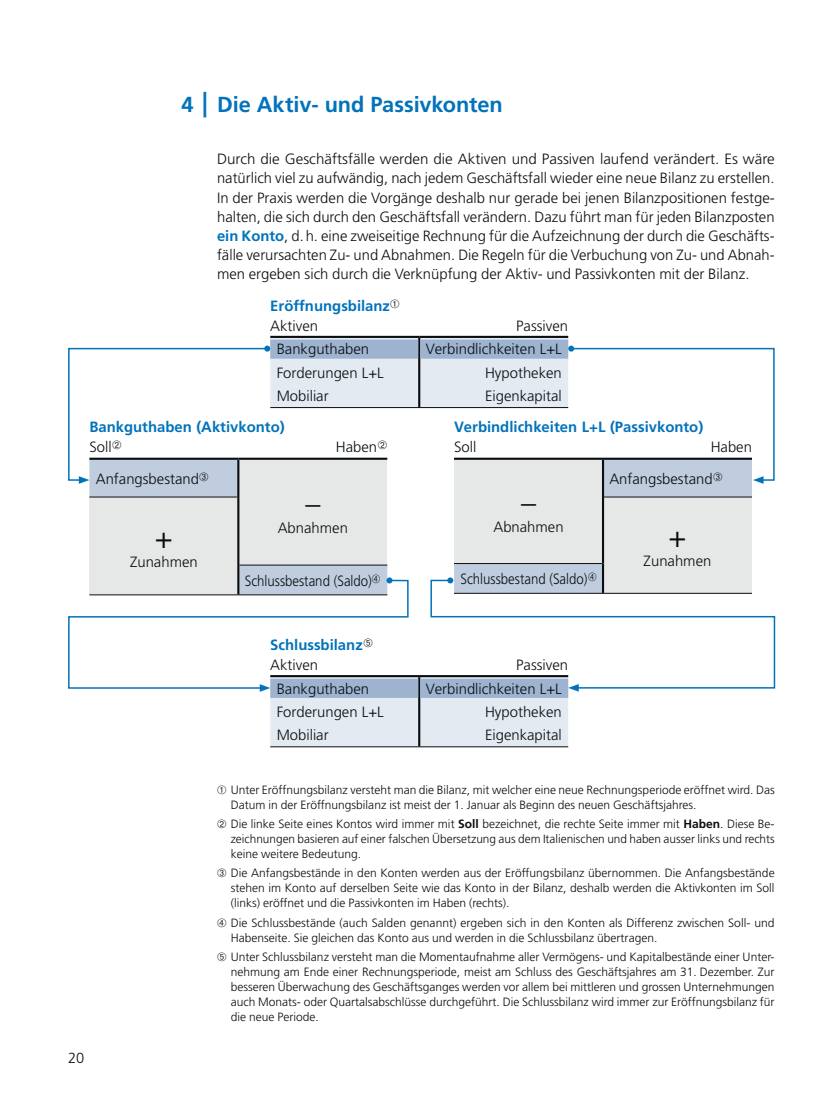
<style>
.page{position:relative;width:830px;height:1106px;background:#fff}
.page>*{position:absolute;margin:0;border:0;box-sizing:border-box;transform-origin:0 0}
.t1{font:300 30px "Frutiger";color:#0b0e10}
.t2{font:700 21.75px "Frutiger";color:#0273bb}
.t3{font:300 14.85px/23.4px "Frutiger";color:#0b0e10;text-align:justify}
.t4{font:700 14.85px "Frutiger";color:#0273bb}
.t5{font:300 14.85px "Frutiger";color:#0b0e10;scale:.89 1}
.t6{font:300 14.7px "Frutiger";color:#0b0e10}
.t7{font:300 12px/15px "Frutiger";color:#0b0e10;text-align:justify}
.s1{font-size:25.5px}
.s2{font-weight:700;color:#0273bb}
.s3{font-weight:700}
</style>
<div class="page">
<hr style="left:270px;top:336px;width:149px;height:2px;background:#0b0e10">
<hr style="left:419px;top:336px;width:149px;height:2px;background:#0b0e10">
<hr style="left:270px;top:746px;width:298px;height:1px;background:#0b0e10">
<hr style="left:270px;top:675px;width:298px;height:2px;background:#0b0e10">
<div style="left:89px;top:484px;width:298px;height:95px;background:#bfcddf"></div>
<div style="left:238px;top:459px;width:149px;height:106px;background:#e6e8e7"></div>
<div style="left:89px;top:497px;width:149px;height:98px;background:#e6e8e7"></div>
<hr style="left:89px;top:496px;width:148px;height:1px;background:#0b0e10">
<hr style="left:239px;top:564px;width:148px;height:1px;background:#0b0e10">
<hr style="left:237px;top:460px;width:2px;height:37px;background:#0b0e10">
<hr style="left:237px;top:497px;width:2px;height:68px;background:#0b0e10">
<hr style="left:237px;top:565px;width:2px;height:29px;background:#0b0e10">
<svg style="left:454px;top:484px;width:297px;height:95px;fill:#e6e8e7"></svg>
<div style="left:602px;top:497px;width:149px;height:96px;background:#e6e8e7"></div>
<hr style="left:454px;top:563px;width:147px;height:1px;background:#0b0e10">
<hr style="left:603px;top:496px;width:148px;height:1px;background:#0b0e10">
<hr style="left:601px;top:460px;width:2px;height:37px;background:#0b0e10">
<hr style="left:601px;top:497px;width:2px;height:66px;background:#0b0e10">
<hr style="left:601px;top:563px;width:2px;height:30px;background:#0b0e10">
<svg style="left:68px;top:579px;width:341px;height:110px"></svg>
<svg style="left:386px;top:577px;width:6px;height:6px"></svg>
<svg style="left:429px;top:579px;width:346px;height:110px"></svg>
<svg style="left:447px;top:577px;width:6px;height:6px"></svg>
<svg style="left:259px;top:676px;width:319px;height:70px"></svg>
<svg style="left:363px;top:638px;width:9px;height:9px"></svg>
<svg style="left:372px;top:574px;width:8px;height:8px"></svg>
<svg style="left:68px;top:337px;width:707px;height:147px"></svg>
<svg style="left:588px;top:572px;width:8px;height:9px"></svg>
<h2 class="t2" style="left:181px;top:96px;width:323px">4 <span class="s1">|</span> Die Aktiv- und Passivkonten</h2>
<p class="t3" style="left:217px;top:151px;width:559px;line-height:19.2px">Durch die Geschäftsfälle werden die Aktiven und Passiven laufend verändert. Es wäre natürlich viel zu aufwändig, nach jedem Geschäftsfall wieder eine neue Bilanz zu erstellen.<br>In der Praxis werden die Vorgänge deshalb nur gerade bei jenen Bilanzpositionen festge&shy;halten, die sich durch den Geschäftsfall verändern. Dazu führt man für jeden Bilanzposten <span class="s2">ein Konto</span>, d. h. eine zweiseitige Rechnung für die Aufzeichnung der durch die Geschäfts&shy;fälle verursachten Zu- und Abnahmen. Die Regeln für die Verbuchung von Zu- und Abnah&shy;men ergeben sich durch die Ver knüpfung der Aktiv- und Passivkonten mit der Bilanz.</p>
<p class="t4" style="left:270px;top:299px;width:121px">Eröffnungsbilanz</p>
<p class="t3" style="left:270px;top:315px;width:49px">Aktiven</p>
<p class="t3" style="left:516px;top:315px;width:53px">Passiven</p>
<p class="t3" style="left:276px;top:339px;width:109px;text-align:left">Bankguthaben<br>Forderungen L+L<br>Mobiliar</p>
<p class="t3" style="left:485px;top:339px;width:78px;text-indent:-59px">Verbindlichkeiten L+L Hypotheken Eigenkapital</p>
<p class="t4" style="left:89px;top:421px;width:197px">Bankguthaben (Aktivkonto)</p>
<p class="t3" style="left:89px;top:436px;width:24px">Soll</p>
<p class="t3" style="left:336px;top:436px;width:43px">Haben</p>
<p class="t3" style="left:96px;top:468px;width:105px">Anfangsbestand</p>
<h1 class="t1" style="left:305px;top:491px;width:16px">–</h1>
<p class="t3" style="left:277px;top:517px;width:72px">Abnahmen</p>
<h1 class="t1" style="left:155px;top:525px;width:19px">+</h1>
<p class="t3" style="left:130px;top:551px;width:69px">Zunahmen</p>
<p class="t5" style="left:244px;top:574px;width:144px">Schlussbestand (Saldo)</p>
<p class="t4" style="left:454px;top:421px;width:251px">Verbindlichkeiten L+L (Passivkonto)</p>
<p class="t3" style="left:454px;top:436px;width:24px">Soll</p>
<p class="t3" style="left:710px;top:436px;width:43px">Haben</p>
<h1 class="t1" style="left:520px;top:490px;width:16px">–</h1>
<p class="t3" style="left:493px;top:516px;width:72px">Abnahmen</p>
<p class="t5" style="left:460px;top:573px;width:144px">Schlussbestand (Saldo)</p>
<p class="t3" style="left:609px;top:468px;width:105px">Anfangsbestand</p>
<h1 class="t1" style="left:668px;top:524px;width:19px">+</h1>
<p class="t3" style="left:643px;top:550px;width:69px">Zunahmen</p>
<p class="t4" style="left:270px;top:638px;width:94px">Schlussbilanz</p>
<p class="t3" style="left:270px;top:654px;width:49px">Aktiven</p>
<p class="t3" style="left:516px;top:654px;width:53px">Passiven</p>
<p class="t3" style="left:276px;top:678px;width:109px;text-align:left">Bankguthaben<br>Forderungen L+L<br>Mobiliar</p>
<p class="t3" style="left:485px;top:678px;width:78px;text-indent:-59px">Verbindlichkeiten L+L Hypotheken Eigenkapital</p>
<p class="t6" style="left:68px;top:1052px;width:18px">20</p>
<p class="t7" style="left:230px;top:783px;width:545px">Unter Eröffnungsbilanz versteht man die Bilanz, mit welcher eine neue Rechnungsperiode eröffnet wird. Das<br>Datum in der Eröffnungsbilanz ist meist der 1. Januar als Beginn des neuen Geschäftsjahres.</p>
<p class="t7" style="left:230px;top:817px;width:545px">Die linke Seite eines Kontos wird immer mit <span class="s3">Soll</span> bezeichnet, die rechte Seite immer mit <span class="s3">Haben</span>. Diese Be&shy;zeichnungen basieren auf einer falschen Übersetzung aus dem Italienischen und haben ausser links und rechts keine weitere Bedeutung.</p>
<p class="t7" style="left:230px;top:866px;width:545px">Die Anfangsbestände in den Konten werden aus der Eröffungsbilanz übernommen. Die Anfangs bestände stehen im Konto auf derselben Seite wie das Konto in der Bilanz, deshalb werden die Aktivkonten im Soll (links) eröffnet und die Passivkonten im Haben (rechts).</p>
<p class="t7" style="left:230px;top:916px;width:545px">Die Schlussbestände (auch Salden genannt) ergeben sich in den Konten als Differenz zwischen Soll- und<br>Habenseite. Sie gleichen das Konto aus und werden in die Schlussbilanz übertragen.</p>
<p class="t7" style="left:230px;top:950px;width:545px">Unter Schlussbilanz versteht man die Momentaufnahme aller Vermögens- und Kapitalbestände einer Unter&shy;nehmung am Ende einer Rechnungsperiode, meist am Schluss des Geschäftsjahres am 31. Dezember. Zur besseren Überwachung des Geschäftsganges werden vor allem bei mittleren und grossen Unternehmungen auch Monats- oder Quartalsabschlüsse durchgeführt. Die Schlussbilanz wird immer zur Eröffnungsbilanz für die neue Periode.</p>
</div>
